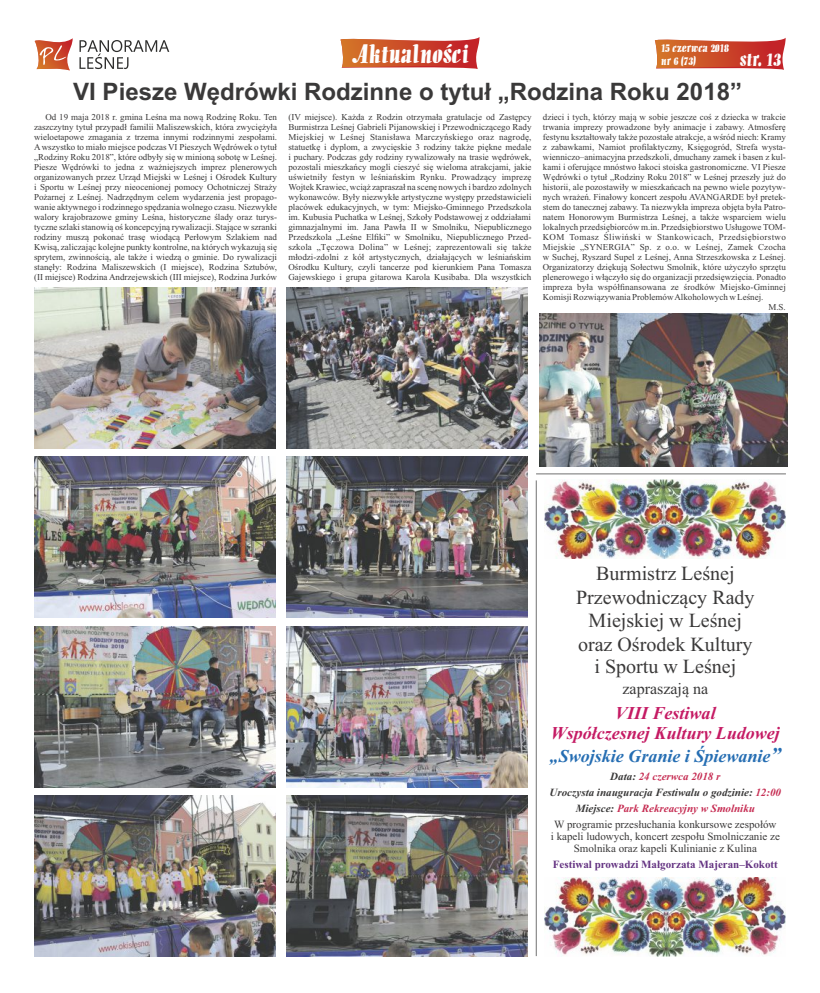
<style>
.page{position:relative;width:820px;height:993px;background:#fff}
.page>*{position:absolute;margin:0;border:0;box-sizing:border-box;transform-origin:0 0}
.t1{font:700 24px "Arial";color:#3a3939}
.t2{font:24px "Alto";color:#fefefe}
.t3{font:20px/24.4px "Times New Roman";color:#3a3939;text-align:center}
.t4{font:italic 700 18px/19.9px "Times New Roman";color:#c51b64;text-align:center}
.t5{font:italic 700 18px "Times New Roman";color:#266eb3}
.t6{font:18px "Alto";color:#fefefe}
.t7{font:16px "Times New Roman";color:#3a3939}
.t8{font:italic 700 11px/15.8px "Times New Roman";color:#3a3939;text-align:center}
.t9{font:11px/12.2px "Times New Roman";color:#3a3939;text-align:center}
.t10{font:700 11px "Times New Roman";color:#643382}
.t11{font:11px/13.3px "Alto";color:#fefefe}
.t12{font:9px/10px "Times New Roman";color:#3a3939;text-align:justify}
.t13{font:9px "Times New Roman";letter-spacing:.035em;color:#3a3939}
.s1{font-size:21px}
.s2{color:#c62d53}
.s3{font-weight:400;font-style:normal}
</style>
<div class="page">
<svg style="left:35px;top:38px;width:38px;height:32px"></svg>
<svg style="left:79px;top:40px;width:90px;height:29px"></svg>
<svg style="left:654px;top:38px;width:131px;height:32px;background:#d2654a"></svg>
<hr style="left:535px;top:480px;width:1px;height:475px;background:#717171">
<hr style="left:536px;top:473px;width:249px;height:1px;background:#717171">
<svg style="left:340px;top:37px;width:139px;height:32px;background:#d26449"></svg>
<img style="left:544px;top:877px;width:241px;height:78px">
<img style="left:544px;top:480px;width:241px;height:78px">
<img style="left:286px;top:288px;width:241px;height:160px">
<img style="left:286px;top:795px;width:241px;height:160px">
<img style="left:34px;top:795px;width:241px;height:160px">
<img style="left:34px;top:626px;width:241px;height:160px">
<img style="left:286px;top:626px;width:241px;height:161px">
<img style="left:34px;top:456px;width:241px;height:161px">
<img style="left:286px;top:456px;width:241px;height:161px">
<img style="left:34px;top:288px;width:241px;height:160px">
<img style="left:539px;top:314px;width:247px;height:152px">
<h1 class="t2" style="left:351px;top:43px;width:118px">Aktualności</h1>
<p class="t11" style="left:660px;top:42px;width:69px">15 czerwca 2018 nr 6 (73)</p>
<h3 class="t6" style="left:739px;top:52px;width:43px">str. 13</h3>
<h1 class="t1" style="left:73px;top:82px;width:670px">VI Piesze Wędrówki Rodzinne o tytuł „Rodzina Roku 2018”</h1>
<p class="t12" style="left:34px;top:113px;width:244px;text-indent:11px">Od 19 maja 2018 r. gmina Leśna ma nową Rodzinę Roku. Ten zaszczytny tytuł przypadł familii Maliszewskich, która zwyciężyła wieloetapowe zmagania z trzema innymi rodzinnymi zespołami.<br>Awszystko to miało miejsce podczas VI Pieszych Wędrówek o tytuł „Rodziny Roku 2018”, które odbyły się w minioną sobotę w Leśnej.<br>Piesze Wędrówki to jedna z ważniejszych imprez plenerowych organizowanych przez Urząd Miejski w Leśnej i Ośrodek Kultury i Sportu w Leśnej przy nieocenionej pomocy Ochotniczej Straży Pożarnej z Leśnej. Nadrzędnym celem wydarzenia jest propago&shy;wanie aktywnego i rodzinnego spędzania wolnego czasu. Niezwykłe walory krajobrazowe gminy Leśna, historyczne ślady oraz turys&shy;tyczne szlaki stanowią oś koncepcyjną rywalizacji. Stające w szranki rodziny muszą pokonać trasę wiodącą Perłowym Szlakiem nad Kwisą, zaliczając kolejne punkty kontrolne, na których wykazują się sprytem, zwinnością, ale także i wiedzą o gminie. Do rywalizacji stanęły: Rodzina Maliszewskich (I miejsce), Rodzina Sztubów, (II miejsce) Rodzina Andrzejewskich (III miejsce), Rodzina Jurków</p>
<p class="t12" style="left:288px;top:113px;width:244px">(IV miejsce). Każda z Rodzin otrzymała gratulacje od Zastępcy Burmistrza Leśnej Gabrieli Pijanowskiej i Przewodniczącego Rady Miejskiej w Leśnej Stanisława Marczyńskiego oraz nagrodę, statuetkę i dyplom, a zwycięskie 3 rodziny także piękne medale i puchary. Podczas gdy rodziny rywalizowały na trasie wędrówek, pozostali mieszkańcy mogli cieszyć się wieloma atrakcjami, jakie uświetniły festyn w leśniańskim Rynku. Prowadzący imprezę Wojtek Krawiec, wciąż zapraszał na scenę nowych i bardzo zdolnych wykonawców. Były niezwykłe artystyczne występy przedstawicieli placówek edukacyjnych, w tym: Miejsko-Gminnego Przedszkola im. Kubusia Puchatka w Leśnej, Szkoły Podstawowej z oddziałami gimnazjalnymi im. Jana Pawła II w Smolniku, Niepublicznego Przedszkola „Leśne Elfiki” w Smolniku, Niepublicznego Przed&shy;szkola „Tęczowa Dolina” w Leśnej; zaprezentowali się także młodzi-zdolni z kół artystycznych, działających w leśniańskim Ośrodku Kultury, czyli tancerze pod kierunkiem Pana Tomasza Gajewskiego i grupa gitarowa Karola Kusibaba. Dla wszystkich</p>
<p class="t12" style="left:542px;top:113px;width:244px">dzieci i tych, którzy mają w sobie jeszcze coś z dziecka w trakcie</p>
<p class="t12" style="left:542px;top:123px;width:244px">trwania imprezy prowadzone były animacje i zabawy. Atmosferę</p>
<p class="t12" style="left:542px;top:133px;width:244px">festynu kształtowały także pozostałe atrakcje, a wśród niech: Kramy</p>
<p class="t12" style="left:542px;top:143px;width:244px">z zabawkami, Namiot profilaktyczny, Księgogród, Strefa wysta-</p>
<p class="t12" style="left:542px;top:153px;width:244px">wienniczo–animacyjna przedszkoli, dmuchany zamek i basen z kul-</p>
<p class="t12" style="left:542px;top:163px;width:244px">kami i oferujące mnóstwo łakoci stoiska gastronomiczne. VI Piesze</p>
<p class="t12" style="left:542px;top:173px;width:244px">Wędrówki o tytuł „Rodziny Roku 2018” w Leśnej przeszły już do</p>
<p class="t12" style="left:542px;top:183px;width:244px">historii, ale pozostawiły w mieszkańcach na pewno wiele pozytyw-</p>
<p class="t12" style="left:542px;top:193px;width:244px">nych wrażeń. Finałowy koncert zespołu AVANGARDE był pretek-</p>
<p class="t12" style="left:542px;top:203px;width:244px">stem do tanecznej zabawy. Ta niezwykła impreza objęta była Patro-</p>
<p class="t12" style="left:542px;top:213px;width:244px">natem Honorowym Burmistrza Leśnej, a także wsparciem wielu</p>
<p class="t12" style="left:542px;top:223px;width:244px">lokalnych przedsiębiorców m.in. Przedsiębiorstwo Usługowe TOM-</p>
<p class="t13" style="left:542px;top:233px;width:244px">KOM Tomasz Śliwiński w Stankowicach, Przedsiębiorstwo</p>
<p class="t12" style="left:542px;top:243px;width:244px">Miejskie „SYNERGIA” Sp. z o.o. w Leśnej, Zamek Czocha</p>
<p class="t12" style="left:542px;top:253px;width:244px">w Suchej, Ryszard Supel z Leśnej, Anna Strzeszkowska z Leśnej.</p>
<p class="t12" style="left:542px;top:262px;width:244px">Organizatorzy dziękują Sołectwu Smolnik, które użyczyło sprzętu</p>
<p class="t12" style="left:542px;top:272px;width:244px">plenerowego i włączyło się do organizacji przedsięwzięcia. Ponadto</p>
<p class="t12" style="left:542px;top:282px;width:244px">impreza była współfinansowana ze środków Miejsko-Gminnej</p>
<p class="t12" style="left:542px;top:292px;width:222px">Komisji Rozwiązywania Problemów Alkoholowych w Leśnej.</p>
<p class="t12" style="left:768px;top:302px;width:19px">M.S.</p>
<h2 class="t3" style="left:576px;top:563px;width:180px">Burmistrz Leśnej<br>Przewodniczący Rady</h2>
<h2 class="t3" style="left:578px;top:609px;width:176px">Miejskiej w Leśnej oraz Ośrodek Kultury</h2>
<h2 class="t3" style="left:594px;top:656px;width:143px">i Sportu w Leśnej</h2>
<h3 class="t7" style="left:622px;top:682px;width:87px">zapraszają na</h3>
<h3 class="t4" style="left:550px;top:704px;width:231px">VIII Festiwal<br>Współczesnej Kultury Ludowej</h3>
<h3 class="t5" style="left:549px;top:749px;width:233px">„Swojskie Granie i Śpiewanie<span class="s1">”</span></h3>
<p class="t8" style="left:549px;top:769px;width:233px">Data: <span class="s2">24 czerwca 2018 r<br></span>Uroczysta inauguracja Festiwalu o godzinie: <span class="s2">12:00<br></span>Miejsce: <span class="s2">Park Rekreacyjny w Smolniku<br></span><span class="s3">W programie przesłuchania konkursowe zespołów</span></p>
<p class="t9" style="left:550px;top:830px;width:230px">i kapeli ludowych, koncert zespołu Smolniczanie ze<br>Smolnika oraz kapeli Kulinianie z Kulina</p>
<p class="t10" style="left:552px;top:860px;width:226px">Festiwal prowadzi Małgorzata Majeran–Kokott</p>
</div>
